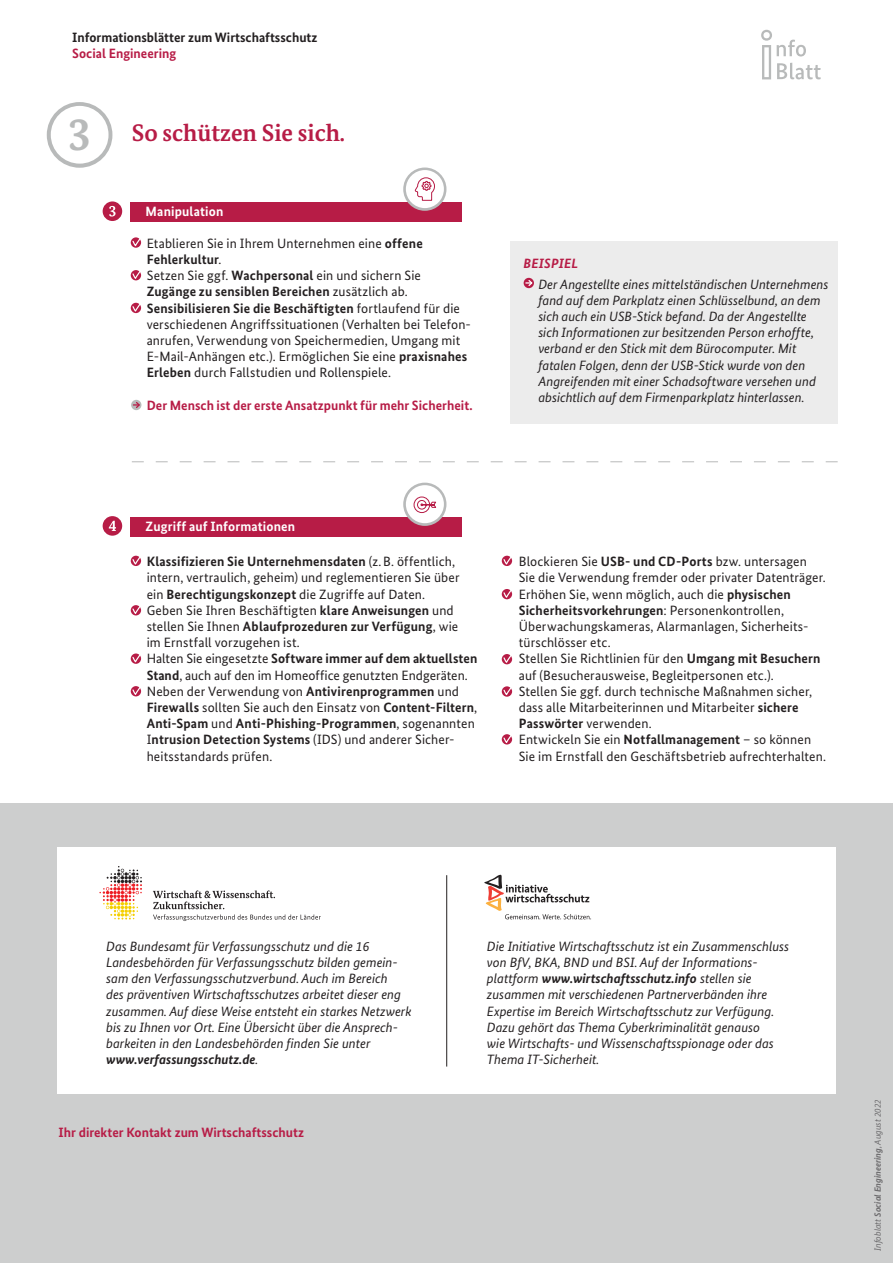
<style>
.page{position:relative;width:893px;height:1263px;background:#fff}
.page>*{position:absolute;margin:0;border:0;box-sizing:border-box;transform-origin:0 0}
.t1{font:700 46.5px "Bundes Serif";color:#b8baba}
.t2{font:700 24px "Bundes Serif";color:#b71c46}
.t3{font:13.5px/16.2px "Bundes Sans";letter-spacing:.01em;color:#231f20}
.t4{font:italic 13.5px/16.2px "Bundes Sans";color:#231f20}
.t5{font:700 13.5px "Bundes Sans";color:#b71c46}
.t6{font:700 13.5px/16.2px "Bundes Sans";color:#231f20}
.t7{font:700 13.5px "Bundes Sans";letter-spacing:.01em;color:#fff}
.t8{font:italic 700 13.5px "Bundes Sans";color:#231f20}
.t9{font:italic 700 13.5px "Bundes Sans";letter-spacing:.01em;color:#b71c46}
.t10{font:italic 9px "Bundes Sans";color:#6b6a6c}
.s1{color:#b71c46}
.s2{font-weight:700}
.s3{font-weight:400}
</style>
<div class="page">
<div style="left:0;top:804px;width:893px;height:459px;background:#cdcece"></div>
<div style="left:57px;top:847px;width:779px;height:247px;background:#fff"></div>
<svg style="left:153px;top:890px;width:168px;height:31px"></svg>
<svg style="left:99px;top:866px;width:43px;height:53px"></svg>
<svg style="left:484px;top:875px;width:107px;height:44px"></svg>
<hr style="left:446px;top:875px;width:1px;height:191px;background:#231f20">
<svg style="left:761px;top:30px;width:60px;height:49px"></svg>
<div style="left:47px;top:102px;width:65px;height:66px;background:#b8baba;border-radius:50%"></div>
<div style="left:51px;top:106px;width:58px;height:58px;background:#fff;border-radius:50%"></div>
<svg style="left:132px;top:237px;width:10px;height:10px"></svg>
<svg style="left:132px;top:270px;width:10px;height:10px"></svg>
<svg style="left:132px;top:302px;width:10px;height:10px"></svg>
<div style="left:510px;top:242px;width:328px;height:182px;background:#ececec"></div>
<svg style="left:524px;top:278px;width:10px;height:10px"></svg>
<svg style="left:526px;top:279px;width:8px;height:8px"></svg>
<svg style="left:132px;top:461px;width:706px;height:1px"></svg>
<div style="left:103px;top:201px;width:19px;height:20px;background:#b71c46;border-radius:50%"></div>
<svg style="left:109px;top:206px;width:7px;height:11px"></svg>
<div style="left:130px;top:202px;width:331px;height:19px;background:#b71c46"></div>
<svg style="left:403px;top:168px;width:43px;height:43px"></svg>
<div style="left:406px;top:170px;width:38px;height:38px;background:#fff;border-radius:50%"></div>
<svg style="left:414px;top:177px;width:21px;height:24px"></svg>
<svg style="left:131px;top:400px;width:10px;height:10px"></svg>
<svg style="left:133px;top:401px;width:8px;height:8px"></svg>
<svg style="left:132px;top:555px;width:10px;height:10px"></svg>
<svg style="left:132px;top:605px;width:10px;height:10px"></svg>
<svg style="left:132px;top:653px;width:10px;height:10px"></svg>
<div style="left:131px;top:686px;width:10px;height:10px;background:#b71c46;border-radius:50%"></div>
<svg style="left:132px;top:686px;width:10px;height:9px"></svg>
<svg style="left:503px;top:555px;width:10px;height:10px"></svg>
<div style="left:502px;top:589px;width:10px;height:10px;background:#b71c46;border-radius:50%"></div>
<svg style="left:503px;top:589px;width:10px;height:9px"></svg>
<div style="left:502px;top:654px;width:10px;height:10px;background:#b71c46;border-radius:50%"></div>
<svg style="left:503px;top:654px;width:10px;height:9px"></svg>
<svg style="left:503px;top:686px;width:10px;height:10px"></svg>
<svg style="left:503px;top:734px;width:10px;height:10px"></svg>
<div style="left:103px;top:516px;width:19px;height:20px;background:#b71c46;border-radius:50%"></div>
<svg style="left:109px;top:521px;width:7px;height:10px"></svg>
<div style="left:130px;top:517px;width:331px;height:20px;background:#b71c46"></div>
<svg style="left:403px;top:483px;width:43px;height:43px"></svg>
<div style="left:406px;top:485px;width:38px;height:38px;background:#fff;border-radius:50%"></div>
<svg style="left:413px;top:496px;width:24px;height:17px"></svg>
<p class="t6" style="left:72px;top:29px;width:247px">Informationsblätter zum Wirtschaftsschutz<br><span class="s1">Social Engineering</span></p>
<p class="t1" style="left:68px;top:105px;width:25px">3</p>
<p class="t2" style="left:132px;top:118px;width:215px">So schützen Sie sich.</p>
<p class="t7" style="left:146px;top:203px;width:79px">Manipulation</p>
<p class="t3" style="left:147px;top:235px;width:278px">Etablieren Sie in Ihrem Unternehmen eine <span class="s2">offene<br>Fehlerkultur</span>.</p>
<p class="t3" style="left:147px;top:267px;width:276px">Setzen Sie ggf. <span class="s2">Wachpersonal</span> ein und sichern Sie<br><span class="s2">Zugänge zu sensiblen Bereichen</span> zusätzlich ab.</p>
<p class="t3" style="left:147px;top:300px;width:326px"><span class="s2">Sensibilisieren Sie die Beschäftigten</span> fortlaufend für die verschiedenen Angriffssituationen (Verhalten bei Telefon&shy;anrufen, Verwendung von Speichermedien, Umgang mit E-Mail-Anhängen etc.). Ermöglichen Sie eine <span class="s2">praxisnahes Erleben</span> durch Fallstudien und Rollenspiele.</p>
<p class="t5" style="left:147px;top:397px;width:328px">Der Mensch ist der erste Ansatzpunkt für mehr Sicherheit.</p>
<p class="t9" style="left:523px;top:255px;width:56px">BEISPIEL</p>
<p class="t4" style="left:538px;top:276px;width:292px">Der Angestellte eines mittelständischen Unternehmens fand auf dem Parkplatz einen Schlüsselbund, an dem sich auch ein USB-Stick befand. Da der Angestellte sich Informationen zur besitzenden Person erhoffte, verband er den Stick mit dem Bürocomputer. Mit fatalen Folgen, denn der USB-Stick wurde von den Angreifenden mit einer Schadsoftware versehen und absichtlich auf dem Firmenparkplatz hinterlassen.</p>
<p class="t7" style="left:146px;top:518px;width:151px">Zugriff auf Informationen</p>
<p class="t3" style="left:147px;top:553px;width:314px"><span class="s2">Klassifizieren Sie Unternehmensdaten</span> (z.B. öffentlich, intern, vertraulich, geheim) und reglementieren Sie über ein <span class="s2">Berechtigungskonzept</span> die Zugriffe auf Daten.</p>
<p class="t3" style="left:147px;top:602px;width:313px">Geben Sie Ihren Beschäftigten <span class="s2">klare Anweisungen</span> und stellen Sie Ihnen <span class="s2">Ablaufprozeduren zur Verfügung</span>, wie im Ernstfall vorzugehen ist.</p>
<p class="t3" style="left:147px;top:650px;width:332px">Halten Sie eingesetzte <span class="s2">Software immer auf dem aktuellsten<br>Stand</span>, auch auf den im Homeoffice genutzten Endgeräten.</p>
<p class="t3" style="left:147px;top:683px;width:332px">Neben der Verwendung von <span class="s2">Antivirenprogrammen</span> und <span class="s2">Firewalls</span> sollten Sie auch den Einsatz von <span class="s2">Content-Filtern</span>, <span class="s2">Anti-Spam</span> und <span class="s2">Anti-Phishing-Programmen</span>, sogenannten I<span class="s2">ntrusion Detection Systems</span> (IDS) und anderer Sicher&shy;heitsstandards prüfen.</p>
<p class="t3" style="left:519px;top:553px;width:309px">Blockieren Sie <span class="s2">USB- und CD-Ports</span> bzw. untersagen<br>Sie die Verwendung fremder oder privater Datenträger.</p>
<p class="t3" style="left:519px;top:586px;width:291px">Erhöhen Sie, wenn möglich, auch die <span class="s2">physischen Sicherheitsvorkehrungen</span>: Personenkontrollen, Überwachungskameras, Alarmanlagen, Sicherheits&shy;türschlösser etc.</p>
<p class="t3" style="left:519px;top:650px;width:303px">Stellen Sie Richtlinien für den <span class="s2">Umgang mit Besuchern </span>auf (Besucherausweise, Begleitpersonen etc.).</p>
<p class="t3" style="left:519px;top:683px;width:295px">Stellen Sie ggf. durch technische Maßnahmen sicher, dass alle Mitarbeiterinnen und Mitarbeiter <span class="s2">sichere<br>Passwörter</span> verwenden.</p>
<p class="t3" style="left:519px;top:731px;width:309px">Entwickeln Sie ein <span class="s2">Notfallmanagement</span> – so können<br>Sie im Ernstfall den Geschäftsbetrieb aufrechterhalten.</p>
<p class="t4" style="left:106px;top:938px;width:307px">Das Bundesamt für Verfassungsschutz und die 16<br>Landesbehörden für Verfassungsschutz bilden gemein&shy;sam den Verfassungsschutzverbund. Auch im Bereich<br>des präventiven Wirtschaftsschutzes arbeitet dieser eng zusammen. Auf diese Weise entsteht ein starkes Netzwerk bis zu Ihnen vor Ort. Eine Übersicht über die Ansprech&shy;barkeiten in den Landesbehörden finden Sie unter</p>
<p class="t8" style="left:106px;top:1051px;width:154px">www.verfassungsschutz.de<span class="s3">.</span></p>
<p class="t5" style="left:58px;top:1124px;width:247px">Ihr direkter Kontakt zum Wirtschaftsschutz</p>
<p class="t4" style="left:487px;top:938px;width:304px">Die Initiative Wirtschaftsschutz ist ein Zusammenschluss von BfV, BKA, BND und BSI. Auf der Informations&shy;plattform <span class="s2">www.wirtschaftsschutz.info</span> stellen sie zusammen mit verschiedenen Partnerverbänden ihre Expertise im Bereich Wirtschaftsschutz zur Verfügung.</p>
<p class="t4" style="left:487px;top:1019px;width:288px">Dazu gehört das Thema Cyberkriminalität genauso wie Wirtschafts- und Wissenschaftsspionage oder das<br>Thema IT-Sicherheit.</p>
<p class="t10" style="left:872px;top:1251px;width:153px;rotate:-90deg">Infoblatt <span class="s2">Social Engineering</span>, August 2022</p>
</div>
